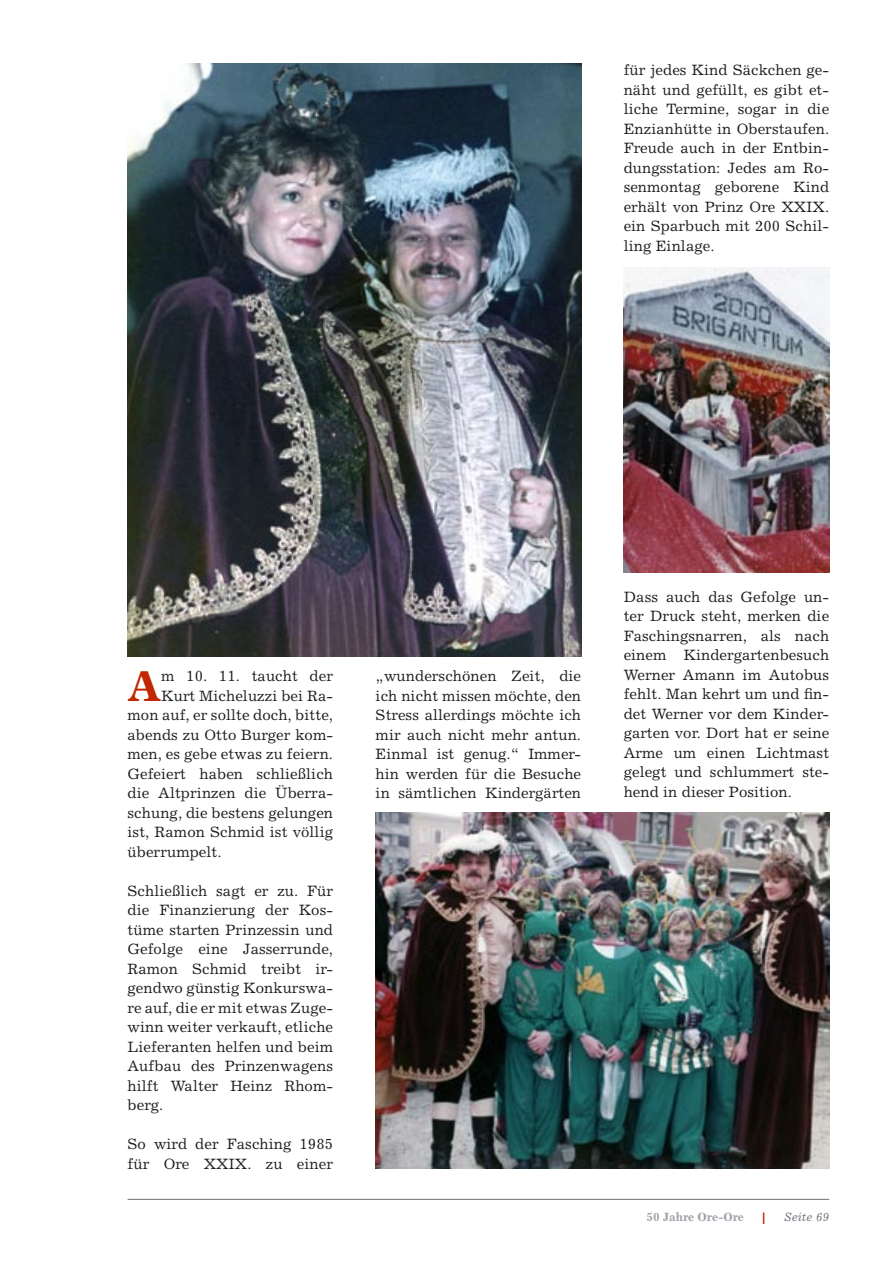
<style>
.page{position:relative;width:893px;height:1263px;background:#fff}
.page>*{position:absolute;margin:0;border:0;box-sizing:border-box;transform-origin:0 0}
.t1{font:700 43.5px "Excelsior";color:#c12700}
.t2{font:15px/19.5px "Excelsior";letter-spacing:.005em;color:#1b1b1f;text-align:justify}
.t3{font:700 12px "Excelsior";color:#9da1a6}
.t4{font:italic 12px "Excelsior";color:#6d7179}
.s1{font-size:16.8px;color:#c12700}
</style>
<div class="page">
<img style="left:376px;top:812px;width:453px;height:356px">
<img style="left:128px;top:64px;width:453px;height:592px">
<img style="left:624px;top:268px;width:205px;height:304px">
<hr style="left:128px;top:1199px;width:701px;height:1px;background:#6d7179">
<p class="t2" style="left:624px;top:60px;width:207px">für jedes Kind Säckchen ge&shy;näht und gefüllt, es gibt et&shy;liche Termine, sogar in die Enzianhütte in Oberstaufen.<br>Freude auch in der Entbin&shy;dungsstation: Jedes am Ro&shy;senmontag geborene Kind erhält von Prinz Ore XXIX. ein Sparbuch mit 200 Schil&shy;ling Einlage.</p>
<p class="t1" style="left:128px;top:659px;width:35px">A</p>
<p class="t2" style="left:161px;top:666px;width:173px">m 10. 11. taucht der</p>
<p class="t2" style="left:161px;top:685px;width:173px">Kurt Micheluzzi bei Ra-</p>
<p class="t2" style="left:128px;top:705px;width:207px">mon auf, er sollte doch, bitte,</p>
<p class="t2" style="left:128px;top:724px;width:207px">abends zu Otto Burger kom-</p>
<p class="t2" style="left:128px;top:744px;width:207px">men, es gebe etwas zu feiern.</p>
<p class="t2" style="left:128px;top:763px;width:207px">Gefeiert haben schließlich</p>
<p class="t2" style="left:128px;top:783px;width:207px">die Altprinzen die Überra-</p>
<p class="t2" style="left:128px;top:802px;width:207px">schung, die bestens gelungen</p>
<p class="t2" style="left:128px;top:822px;width:207px">ist, Ramon Schmid ist völlig</p>
<p class="t2" style="left:128px;top:841px;width:96px">überrumpelt.</p>
<p class="t2" style="left:128px;top:880px;width:207px">Schließlich sagt er zu. Für die Finanzierung der Kos&shy;tüme starten Prinzessin und Gefolge eine Jasserrunde, Ramon Schmid treibt ir&shy;gendwo günstig Konkurswa&shy;re auf, die er mit etwas Zuge&shy;winn weiter verkauft, etliche Lieferanten helfen und beim Aufbau des Prinzenwagens hilft Walter Heinz Rhom&shy;berg.</p>
<p class="t2" style="left:128px;top:1134px;width:207px">So wird der Fasching 1985 für Ore XXIX. zu einer</p>
<p class="t2" style="left:376px;top:666px;width:207px">„wunderschönen Zeit, die ich nicht missen möchte, den Stress allerdings möchte ich mir auch nicht mehr antun.<br>Einmal ist genug.“ Immer&shy;hin werden für die Besuche in sämtlichen Kindergärten</p>
<p class="t2" style="left:624px;top:586px;width:207px">Dass auch das Gefolge un&shy;ter Druck steht, merken die Faschingsnarren, als nach einem Kindergartenbesuch Werner Amann im Autobus fehlt. Man kehrt um und fin&shy;det Werner vor dem Kinder&shy;garten vor. Dort hat er seine Arme um einen Lichtmast gelegt und schlummert ste&shy;hend in dieser Position.</p>
<p class="t3" style="left:646px;top:1210px;width:122px">50 Jahre Ore-Ore <span class="s1">|</span></p>
<p class="t4" style="left:784px;top:1210px;width:47px">Seite 69</p>
</div>
